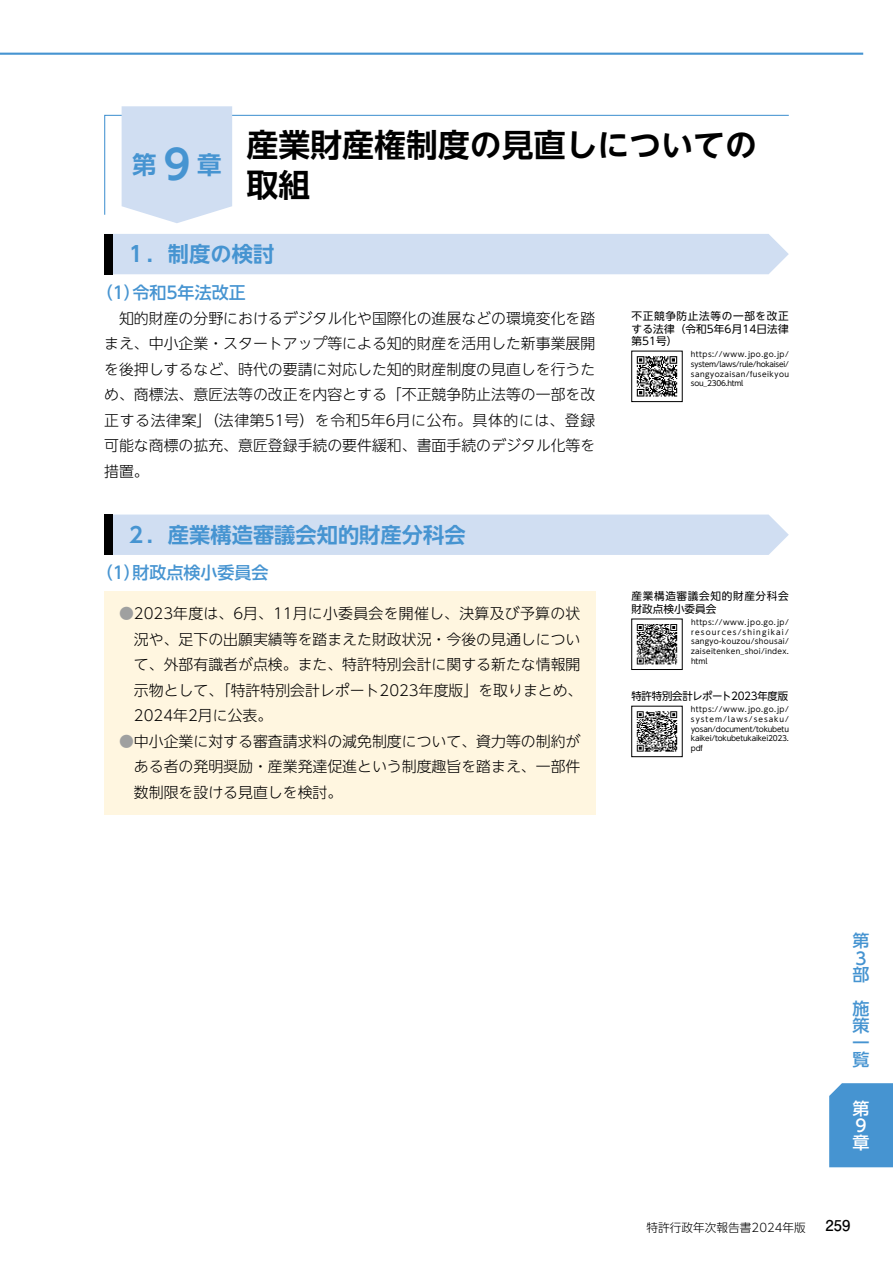
<style>
.page{position:relative;width:893px;height:1263px;background:#fff}
.page>*{position:absolute;margin:0;border:0;box-sizing:border-box;transform-origin:0 0}
.t1{font:700 31.95px/40.3px "UD Shin Go NT Pr 6 N De";color:#000}
.t2{font:700 24.45px "UD Shin Go NT Pr 6 N De";color:#4694d1}
.t3{font:700 21.3px "UD Shin Go NT Pr 6 N De";color:#4694d1}
.t4{font:500 16.95px/17px "UD Shin Go NT Pr 6 N";color:#4694d1}
.t5{font:500 16.95px/17px "UD Shin Go NT Pr 6 N";color:#fff}
.t6{font:300 14.85px/25.5px "UD Shin Go NT Pr 6 N";color:#000;text-align:justify}
.t7{font:700 14.85px "Futo Go B101 Pr 6 N";color:#000}
.t8{font:300 11.7px "UD Shin Go NT Pr 6 N";color:#000}
.t9{font:10.65px/12.8px "UD Shin Go NT Pr 6 N";letter-spacing:.005em;color:#000;text-align:justify}
.t10{font:10.65px/12.8px "UD Shin Go NT Pr 6 N";letter-spacing:.06em;color:#000}
.t11{font:10.65px "UD Shin Go NT Pr 6 N";letter-spacing:-.03em;color:#000}
.t12{font:7.5px/9.6px "UD Shin Go NT Pr 6 N";letter-spacing:-.01em;color:#000;text-align:justify}
.s1{font-size:40.35px}
.s2{color:#9fa0a0}
</style>
<div class="page">
<div style="left:113px;top:234px;width:676px;height:40px;background:#d0def2"></div>
<div style="left:104px;top:234px;width:9px;height:40px;background:#000"></div>
<svg style="left:636px;top:356px;width:42px;height:41px"></svg>
<svg style="left:637px;top:356px;width:40px;height:40px;background:#787878"></svg>
<div style="left:631px;top:351px;width:51px;height:51px;border:1px solid #000"></div>
<div style="left:113px;top:514px;width:676px;height:41px;background:#d0def2"></div>
<div style="left:104px;top:514px;width:9px;height:41px;background:#000"></div>
<div style="left:104px;top:591px;width:491px;height:223px;background:#fff6e0"></div>
<svg style="left:637px;top:624px;width:40px;height:40px;background:#787878"></svg>
<div style="left:631px;top:619px;width:51px;height:51px;border:1px solid #000"></div>
<svg style="left:637px;top:711px;width:40px;height:41px;background:#818181"></svg>
<div style="left:631px;top:706px;width:51px;height:51px;border:1px solid #000"></div>
<svg style="left:104px;top:114px;width:685px;height:101px"></svg>
<svg style="left:122px;top:106px;width:110px;height:117px;background:#d3e0f2"></svg>
<hr style="left:0;top:53px;width:863px;height:2px;background:#4694d1">
<div style="left:829px;top:1083px;width:64px;height:84px;background:#4694d1"></div>
<h2 class="t2" style="left:132px;top:145px;width:91px">第<span class="s1">９</span>章</h2>
<h1 class="t1" style="left:247px;top:123px;width:512px">産業財産権制度の見直しについての取組</h1>
<h3 class="t3" style="left:125px;top:237px;width:150px">１．制度の検討</h3>
<p class="t4" style="left:96px;top:283px;width:152px">（1）令和5年法改正</p>
<p class="t6" style="left:104px;top:305px;width:493px">　知的財産の分野におけるデジタル化や国際化の進展などの環境変化を踏まえ、中小企業・スタートアップ等による知的財産を活用した新事業展開を後押しするなど、時代の要請に対応した知的財産制度の見直しを行うため、商標法、意匠法等の改正を内容とする「不正競争防止法等の一部を改正する法律案」（法律第51号）を令和5年6月に公布。具体的には、登録可能な商標の拡充、意匠登録手続の要件緩和、書面手続のデジタル化等を措置。</p>
<h3 class="t3" style="left:125px;top:517px;width:342px">２．産業構造審議会知的財産分科会</h3>
<p class="t4" style="left:96px;top:564px;width:174px">（1）財政点検小委員会</p>
<p class="t6" style="left:134px;top:600px;width:450px;text-align:left;text-indent:-15px"><span class="s2">●</span>2023年度は、6月、11月に小委員会を開催し、決算及び予算の状況や、足下の出願実績等を踏まえた財政状況・今後の見通しについて、外部有識者が点検。また、特許特別会計に関する新たな情報開示物として、「特許特別会計レポート2023年度版」を取りまとめ、<br>2024年2月に公表。</p>
<p class="t6" style="left:134px;top:728px;width:448px;text-indent:-15px"><span class="s2">●</span>中小企業に対する審査請求料の減免制度について、資力等の制約がある者の発明奨励・産業発達促進という制度趣旨を踏まえ、一部件数制限を設ける見直しを検討。</p>
<p class="t9" style="left:631px;top:309px;width:159px">不正競争防止法等の一部を改正する法律（令和5年6月14日法律第51号）</p>
<p class="t12" style="left:691px;top:349px;width:100px">https://www.jpo.go.jp/ system/laws/rule/hokaisei/ sangyozaisan/fuseikyou sou_2306.html</p>
<p class="t10" style="left:631px;top:590px;width:159px">産業構造審議会知的財産分科会財政点検小委員会</p>
<p class="t12" style="left:691px;top:617px;width:99px">https://www.jpo.go.jp/ resources/shingikai/ sangyo-kouzou/shousai/ zaiseitenken_shoi/index. html</p>
<p class="t11" style="left:631px;top:688px;width:158px">特許特別会計レポート2023年度版</p>
<p class="t12" style="left:691px;top:705px;width:100px">https://www.jpo.go.jp/ system/laws/sesaku/ yosan/document/tokubetu kaikei/tokubetukaikei2023. pdf</p>
<p class="t4" style="left:853px;top:932px;width:18px">第<br>３部</p>
<p class="t4" style="left:853px;top:1000px;width:18px;text-align:justify">施策一覧</p>
<p class="t5" style="left:853px;top:1099px;width:18px">第<br>９章</p>
<p class="t8" style="left:646px;top:1218px;width:161px">特許行政年次報告書2024年版</p>
<p class="t7" style="left:826px;top:1214px;width:26px">259</p>
</div>
